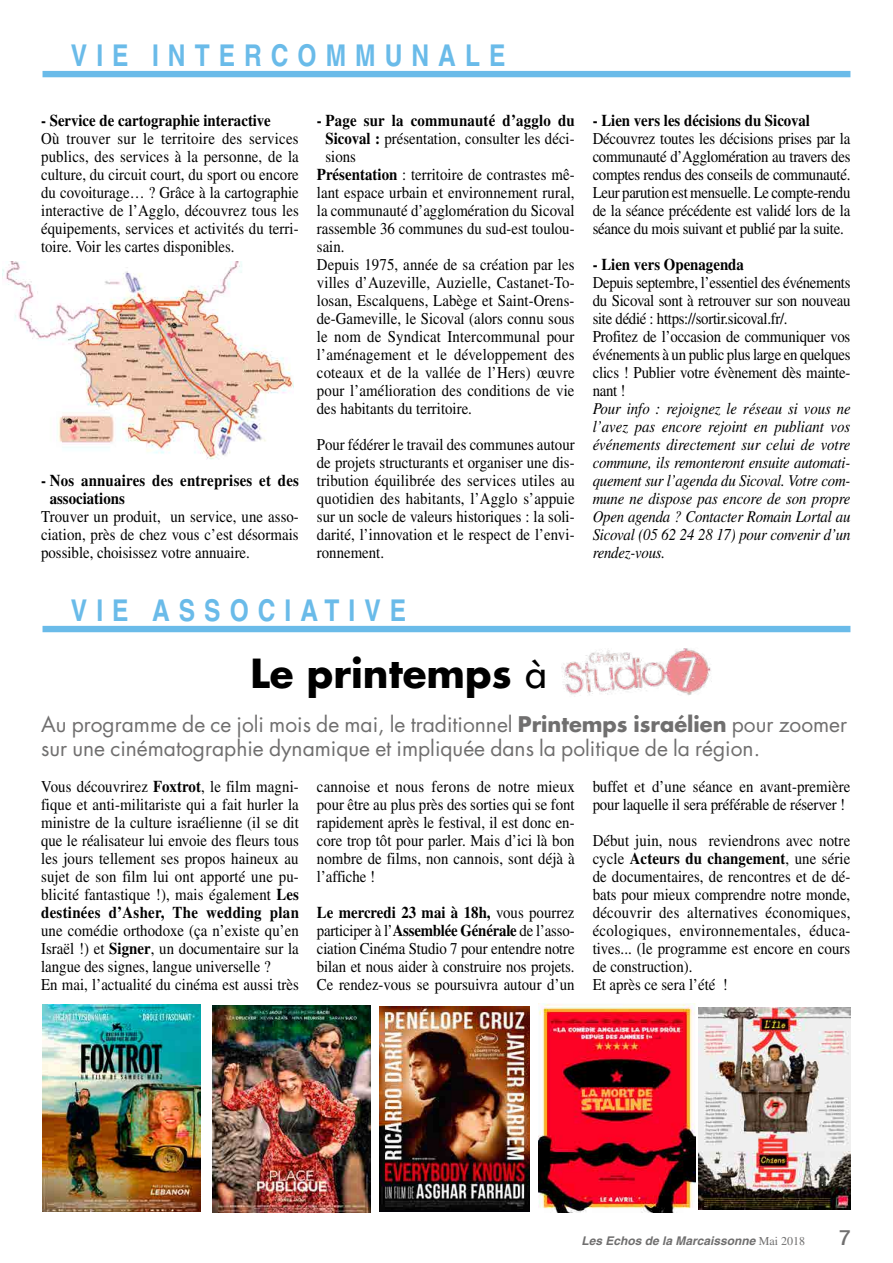
<style>
.page{position:relative;width:893px;height:1263px;background:#fff}
.page>*{position:absolute;margin:0;border:0;box-sizing:border-box;transform-origin:0 0}
.t1{font:700 39px "Futura";color:#000}
.t2{font:700 condensed 30px "Helvetica";letter-spacing:.3em;color:#6abbe9}
.t3{font:21px/24px "Futura";color:#706f6f}
.t4{font:500 21px "Helvetica Neue";color:#706f6f}
.t5{font:16.5px/18px "Times";color:#000;text-align:justify;scale:.9 1}
.t6{font:italic 16.5px/18px "Times";letter-spacing:-.015em;color:#000;text-align:justify;scale:.9 1}
.t7{font:16.5px/18px "Times";letter-spacing:-.02em;color:#000;scale:.9 1}
.t8{font:700 16.5px/18px "Times";color:#000;scale:.9 1}
.t9{font:italic 700 12px "Helvetica";color:#706f6f}
.s1{font-weight:700}
.s2{font-weight:400}
.s3{font-family:"Times";font-weight:400;font-style:normal}
</style>
<div class="page">
<div style="left:43px;top:71px;width:807px;height:6px;background:#6abbe9"></div>
<img style="left:561px;top:648px;width:151px;height:49px">
<img style="left:379px;top:1006px;width:151px;height:205px">
<img style="left:43px;top:1005px;width:158px;height:207px">
<img style="left:699px;top:1008px;width:151px;height:202px">
<img style="left:538px;top:1003px;width:157px;height:209px">
<img style="left:213px;top:1005px;width:157px;height:207px">
<div style="left:43px;top:626px;width:807px;height:6px;background:#6abbe9"></div>
<img style="left:2px;top:261px;width:292px;height:198px">
<h2 class="t2" style="left:71px;top:37px;width:436px">VIE INTERCOMMUNALE</h2>
<p class="t8" style="left:41px;top:111px;width:257px">- Service de cartographie interactive</p>
<p class="t5" style="left:41px;top:129px;width:288px">Où trouver sur le territoire des services publics, des services à la personne, de la culture, du circuit court, du sport ou encore du covoiturage… ? Grâce à la cartographie interactive de l’Agglo, découvrez tous les équipements, services et activités du terri&shy;toire. Voir les cartes disponibles.</p>
<p class="t8" style="left:50px;top:471px;width:278px;text-indent:-9px">- Nos annuaires des entreprises et des associations</p>
<p class="t5" style="left:41px;top:507px;width:288px">Trouver un produit, un service, une asso&shy;ciation, près de chez vous c’est désormais possible, choisissez votre annuaire.</p>
<p class="t8" style="left:317px;top:111px;width:288px">- Page sur la communauté d’agglo du</p>
<p class="t5" style="left:326px;top:129px;width:278px"><span class="s1">Sicoval :</span> présentation, consulter les déci-</p>
<p class="t5" style="left:326px;top:147px;width:35px">sions</p>
<p class="t5" style="left:317px;top:165px;width:288px"><span class="s1">Présentation</span> : territoire de contrastes mê-</p>
<p class="t5" style="left:317px;top:183px;width:288px">lant espace urbain et environnement rural,</p>
<p class="t5" style="left:317px;top:201px;width:288px">la communauté d’agglomération du Sicoval</p>
<p class="t5" style="left:317px;top:219px;width:288px">rassemble 36 communes du sud-est toulou-</p>
<p class="t5" style="left:317px;top:237px;width:32px">sain.</p>
<p class="t5" style="left:317px;top:255px;width:288px">Depuis 1975, année de sa création par les</p>
<p class="t5" style="left:317px;top:273px;width:288px">villes d’Auzeville, Auzielle, Castanet-To-</p>
<p class="t5" style="left:317px;top:291px;width:288px">losan, Escalquens, Labège et Saint-Orens-</p>
<p class="t5" style="left:317px;top:309px;width:288px">de-Gameville, le Sicoval (alors connu sous</p>
<p class="t5" style="left:317px;top:327px;width:288px">le nom de Syndicat Intercommunal pour</p>
<p class="t5" style="left:317px;top:345px;width:288px">l’aménagement et le développement des</p>
<p class="t5" style="left:317px;top:363px;width:288px">coteaux et de la vallée de l’Hers) œuvre</p>
<p class="t5" style="left:317px;top:381px;width:288px">pour l’amélioration des conditions de vie</p>
<p class="t5" style="left:317px;top:399px;width:174px">des habitants du territoire.</p>
<p class="t5" style="left:317px;top:435px;width:288px">Pour fédérer le travail des communes autour de projets structurants et organiser une dis&shy;tribution équilibrée des services utiles au quotidien des habitants, l’Agglo s’appuie sur un socle de valeurs historiques : la soli&shy;darité, l’innovation et le respect de l’envi&shy;ronnement.</p>
<h2 class="t2" style="left:71px;top:592px;width:337px">VIE ASSOCIATIVE</h2>
<h1 class="t1" style="left:250px;top:647px;width:298px">Le printemps <span class="s2">à</span></h1>
<p class="t8" style="left:593px;top:111px;width:243px">- Lien vers les décisions du Sicoval</p>
<p class="t5" style="left:593px;top:129px;width:288px">Découvrez toutes les décisions prises par la communauté d’Agglomération au travers des comptes rendus des conseils de communauté.<br>Leur parution est mensuelle. Le compte-rendu de la séance précédente est validé lors de la séance du mois suivant et publié par la suite.</p>
<p class="t8" style="left:593px;top:255px;width:170px">- Lien vers Openagenda</p>
<p class="t7" style="left:593px;top:273px;width:288px">Depuis septembre, l’essentiel des événements du Sicoval sont à retrouver sur son nouveau site dédié : https://sortir.sicoval.fr/.<br>Profitez de l’occasion de communiquer vos événements à un public plus large en quelques clics ! Publier votre évènement dès mainte&shy;nant !</p>
<p class="t6" style="left:593px;top:400px;width:288px">Pour info : rejoignez le réseau si vous ne l’avez pas encore rejoint en publiant vos événements directement sur celui de votre commune, ils remonteront ensuite automati&shy;quement sur l’agenda du Sicoval. Votre com&shy;mune ne dispose pas encore de son propre Open agenda ? Contacter Romain Lortal au Sicoval (05 62 24 28 17) pour convenir d’un rendez-vous.</p>
<p class="t3" style="left:41px;top:712px;width:808px">Au programme de ce joli mois de mai, le traditionnel <span class="s1">Printemps israélien</span> pour zoomer sur une cinématographie dynamique et impliquée dans la politique de la région.</p>
<p class="t5" style="left:41px;top:777px;width:288px">Vous découvrirez <span class="s1">Foxtrot</span>, le film magni&shy;fique et anti-militariste qui a fait hurler la ministre de la culture israélienne (il se dit que le réalisateur lui envoie des fleurs tous les jours tellement ses propos haineux au sujet de son film lui ont apporté une pu&shy;blicité fantastique !), mais également <span class="s1">Les destinées d’Asher, The wedding plan</span></p>
<p class="t5" style="left:41px;top:921px;width:288px;text-align:left">une comédie orthodoxe (ça n’existe qu’en Israël !) et <span class="s1">Signer</span>, un documentaire sur la langue des signes, langue universelle ?<br>En mai, l’actualité du cinéma est aussi très</p>
<p class="t5" style="left:317px;top:777px;width:288px">cannoise et nous ferons de notre mieux pour être au plus près des sorties qui se font rapidement après le festival, il est donc en&shy;core trop tôt pour parler. Mais d’ici là bon nombre de films, non cannois, sont déjà à l’affiche !</p>
<p class="t5" style="left:317px;top:903px;width:288px"><span class="s1">Le mercredi 23 mai à 18h,</span> vous pourrez participer à l’<span class="s1">Assemblée Générale</span> de l’asso&shy;ciation Cinéma Studio 7 pour entendre notre bilan et nous aider à construire nos projets.<br>Ce rendez-vous se poursuivra autour d’un</p>
<p class="t5" style="left:593px;top:777px;width:288px">buffet et d’une séance en avant-première pour laquelle il sera préférable de réserver !</p>
<p class="t5" style="left:593px;top:831px;width:288px;text-align:left">Début juin, nous reviendrons avec notre cycle <span class="s1">Acteurs du changement</span>, une série de documentaires, de rencontres et de dé&shy;bats pour mieux comprendre notre monde, découvrir des alternatives économiques, écologiques, environnementales, éduca&shy;tives... (le programme est encore en cours de construction).<br>Et après ce sera l’été !</p>
<p class="t9" style="left:581px;top:1233px;width:225px">Les Echos de la Marcaissonne <span class="s3">Mai 2018</span></p>
<p class="t4" style="left:839px;top:1220px;width:13px">7</p>
</div>
